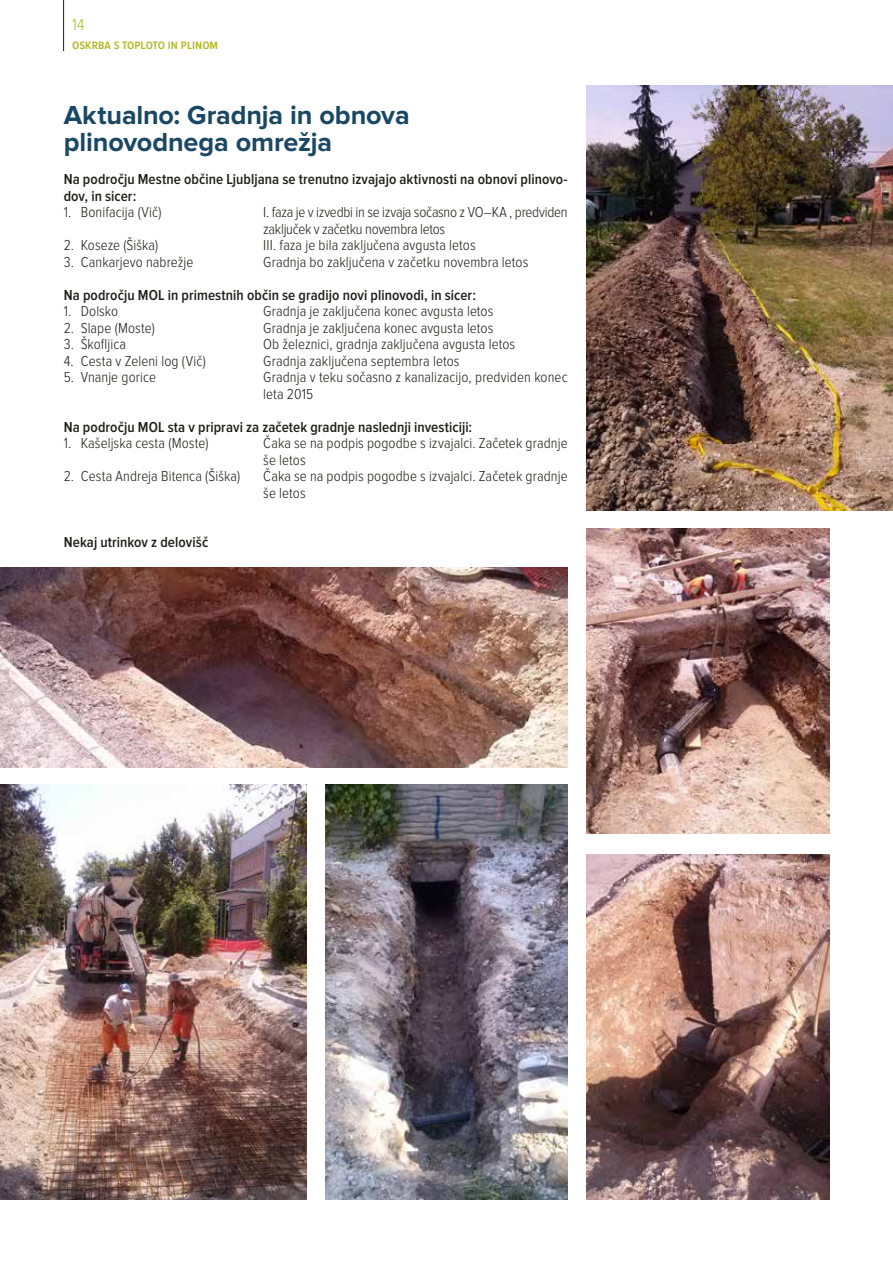
<style>
.page{position:relative;width:893px;height:1263px;background:#fff}
.page>*{position:absolute;margin:0;border:0;box-sizing:border-box;transform-origin:0 0}
.t1{font:700 27px/27px "Proxima Nova";letter-spacing:-.005em;color:#1a4764}
.t2{font:300 16.5px "Proxima Nova Cond";color:#b3b925}
.t3{font:300 15px/16.5px "Proxima Nova Cond";letter-spacing:.005em;color:#1d1d1b}
.t4{font:600 15px/16.5px "Proxima Nova Cond";letter-spacing:.005em;color:#1d1d1b}
.t5{font:300 15px/16.5px "Proxima Nova Cond";letter-spacing:-.015em;color:#1d1d1b}
.t6{font:600 13.5px "Proxima Nova Cond";color:#b3b925}
</style>
<div class="page">
<hr style="left:63px;top:0;width:1px;height:51px;background:#1d1d1b">
<img style="left:0;top:567px;width:568px;height:200px">
<img style="left:587px;top:855px;width:242px;height:344px">
<img style="left:325px;top:785px;width:243px;height:414px">
<img style="left:587px;top:529px;width:242px;height:304px">
<img style="left:587px;top:85px;width:306px;height:425px">
<img style="left:0;top:785px;width:306px;height:414px">
<p class="t2" style="left:72px;top:17px;width:14px">14</p>
<p class="t6" style="left:72px;top:38px;width:147px">oskrba s toploto in plinom</p>
<h1 class="t1" style="left:64px;top:103px;width:347px">Aktualno: Gradnja in obnova plinovodnega omrežja</h1>
<p class="t4" style="left:64px;top:171px;width:505px">Na področju Mestne občine Ljubljana se trenutno izvajajo aktivnosti na obnovi plinovo&shy;dov, in sicer:</p>
<p class="t3" style="left:64px;top:204px;width:99px">1. Bonifacija (Vič)</p>
<p class="t5" style="left:263px;top:204px;width:306px">I. faza je v izvedbi in se izvaja sočasno z VO–KA , predviden zaključek v začetku novembra letos</p>
<p class="t3" style="left:64px;top:237px;width:96px">2. Koseze (Šiška)</p>
<p class="t3" style="left:263px;top:237px;width:214px">III. faza je bila zaključena avgusta letos</p>
<p class="t3" style="left:64px;top:254px;width:131px">3. Cankarjevo nabrežje</p>
<p class="t3" style="left:263px;top:254px;width:267px">Gradnja bo zaključena v začetku novembra letos</p>
<p class="t4" style="left:64px;top:287px;width:414px">Na področju MOL in primestnih občin se gradijo novi plinovodi, in sicer:</p>
<p class="t3" style="left:64px;top:303px;width:56px">1. Dolsko</p>
<p class="t3" style="left:263px;top:303px;width:232px">Gradnja je zaključena konec avgusta letos</p>
<p class="t3" style="left:64px;top:320px;width:93px">2. Slape (Moste)</p>
<p class="t3" style="left:263px;top:320px;width:232px">Gradnja je zaključena konec avgusta letos</p>
<p class="t3" style="left:64px;top:336px;width:64px">3. Škofljica</p>
<p class="t3" style="left:263px;top:336px;width:253px">Ob železnici, gradnja zaključena avgusta letos</p>
<p class="t3" style="left:64px;top:353px;width:144px">4. Cesta v Zeleni log (Vič)</p>
<p class="t3" style="left:263px;top:353px;width:198px">Gradnja zaključena septembra letos</p>
<p class="t3" style="left:64px;top:369px;width:94px">5. Vnanje gorice</p>
<p class="t3" style="left:263px;top:369px;width:306px">Gradnja v teku sočasno z kanalizacijo, predviden konec leta 2015</p>
<p class="t4" style="left:64px;top:419px;width:410px">Na področju MOL sta v pripravi za začetek gradnje naslednji investiciji:</p>
<p class="t3" style="left:64px;top:435px;width:146px">1. Kašeljska cesta (Moste)</p>
<p class="t3" style="left:263px;top:435px;width:306px">Čaka se na podpis pogodbe s izvajalci. Začetek gradnje še letos</p>
<p class="t3" style="left:64px;top:468px;width:178px">2. Cesta Andreja Bitenca (Šiška)</p>
<p class="t3" style="left:263px;top:468px;width:306px">Čaka se na podpis pogodbe s izvajalci. Začetek gradnje še letos</p>
<p class="t4" style="left:64px;top:534px;width:146px">Nekaj utrinkov z delovišč</p>
</div>
